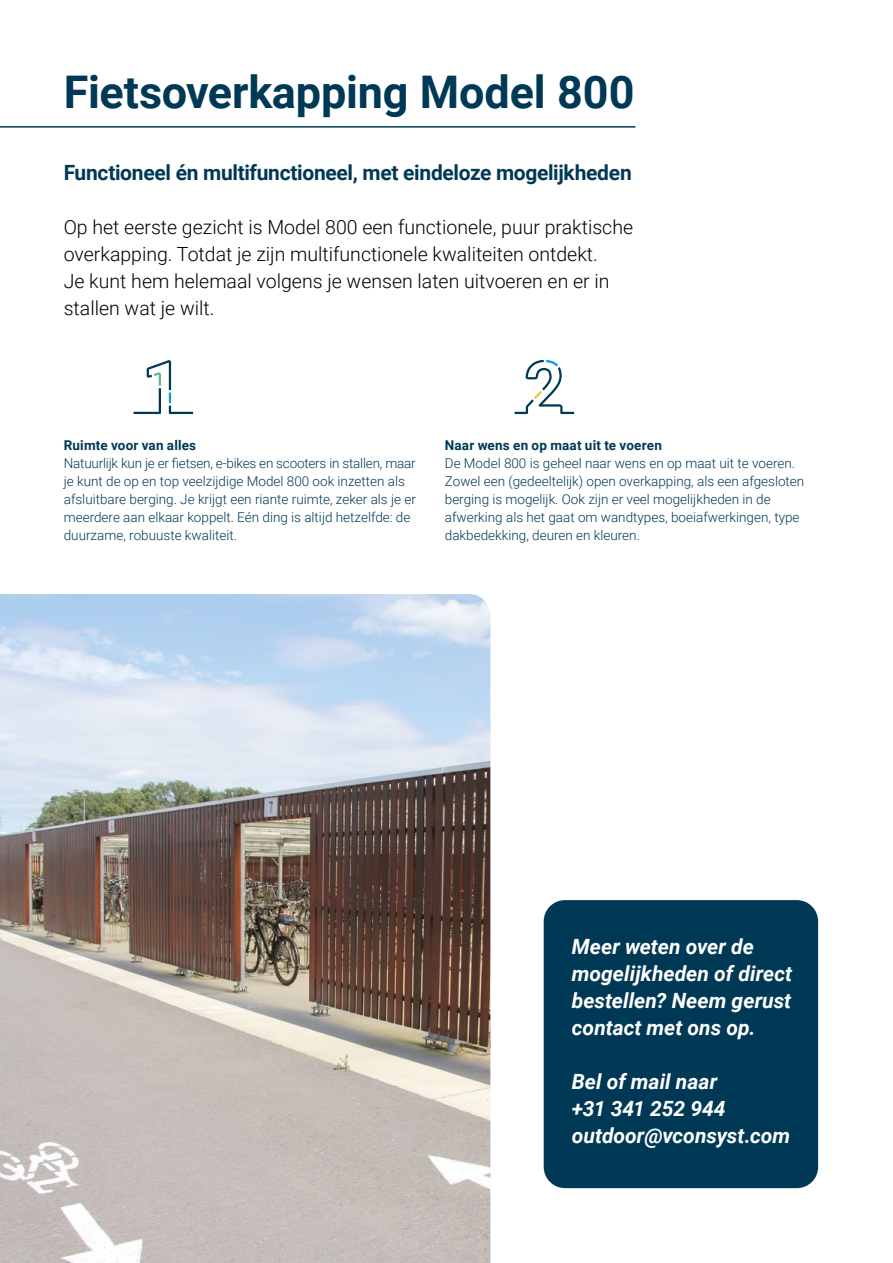
<style>
.page{position:relative;width:893px;height:1263px;background:#fff}
.page>*{position:absolute;margin:0;border:0;box-sizing:border-box;transform-origin:0 0}
.H1_-_Heading{font:700 45px "Roboto";letter-spacing:-.005em;color:#003955}
.H2_-_Subheading{font:italic 700 21px/27px "Roboto";color:#fff}
.H1_-_Subtitle{font:700 21px "Roboto";letter-spacing:-.015em;color:#003955}
.P_-_Intro{font:300 19.5px/27px "Roboto";color:#000}
.H3_-_Subsubheading{font:300 13.5px/18px "Roboto";color:#003955}
.P_-_Bodytext{font:300 13.5px/18px "Roboto";color:#003955}
.H3_-_Subsubheading-2{font:700 13.5px "Roboto";letter-spacing:.01em;color:#003955}
</style>
<div class="page">
<img style="left:0;top:594px;width:490px;height:669px">
<svg style="left:133px;top:360px;width:60px;height:54px"></svg>
<svg style="left:515px;top:360px;width:59px;height:54px"></svg>
<hr style="left:0;top:126px;width:635px;height:2px;background:#003955">
<div style="left:544px;top:900px;width:274px;height:288px;background:#003955;border-radius:21px"></div>
<p class="H1_-_Heading" style="left:64px;top:60px;width:572px">Fietsoverkapping Model 800</p>
<p class="H1_-_Subtitle" style="left:64px;top:158px;width:569px">Functioneel én multifunctioneel, met eindeloze mogelijkheden</p>
<p class="P_-_Intro" style="left:64px;top:213px;width:571px">Op het eerste gezicht is Model 800 een functionele, puur praktische overkapping. Totdat je zijn multifunctionele kwaliteiten ontdekt.<br>Je kunt hem helemaal volgens je wensen laten uitvoeren en er in stallen wat je wilt.</p>
<p class="H3_-_Subsubheading-2" style="left:64px;top:436px;width:134px">Ruimte voor van alles</p>
<p class="H3_-_Subsubheading" style="left:64px;top:454px;width:354px">Natuurlijk kun je er fietsen, e-bikes en scooters in stallen, maar je kunt de op en top veelzijdige Model 800 ook inzetten als afsluitbare berging. Je krijgt een riante ruimte, zeker als je er meerdere aan elkaar koppelt. Eén ding is altijd hetzelfde: de duurzame, robuuste kwaliteit.</p>
<p class="H3_-_Subsubheading-2" style="left:445px;top:436px;width:219px">Naar wens en op maat uit te voeren</p>
<p class="P_-_Bodytext" style="left:445px;top:454px;width:361px">De Model 800 is geheel naar wens en op maat uit te voeren.<br>Zowel een (gedeeltelijk) open overkapping, als een afgesloten berging is mogelijk. Ook zijn er veel mogelijkheden in de afwerking als het gaat om wandtypes, boeiafwerkingen, type dakbedekking, deuren en kleuren.</p>
<p class="H2_-_Subheading" style="left:572px;top:932px;width:222px">Meer weten over de mogelijkheden of direct bestellen? Neem gerust contact met ons op.</p>
<p class="H2_-_Subheading" style="left:572px;top:1067px;width:147px">Bel of mail naar</p>
<p class="H2_-_Subheading" style="left:572px;top:1094px;width:220px">+31 341 252 944 outdoor@vconsyst.com</p>
</div>
